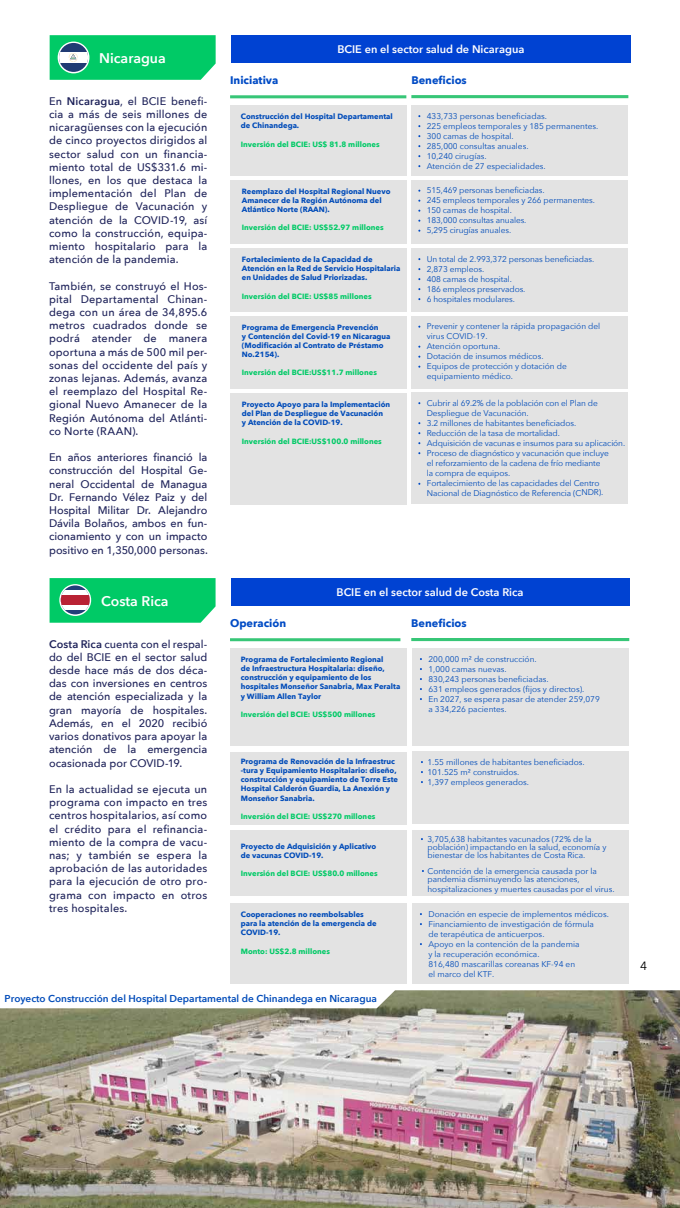
<style>
.page{position:relative;width:680px;height:1208px;background:#fff}
.page>*{position:absolute;margin:0;border:0;box-sizing:border-box;transform-origin:0 0}
.t1{font:600 14px "Avenir Next";color:#fff}
.t2{font:12px "Avenir Next";color:#000}
.t3{font:500 11px/13.2px "Avenir Next";letter-spacing:.01em;color:#20245b;text-align:justify}
.t4{font:600 11px "Avenir Next";color:#fff}
.t5{font:700 11px "Avenir Next";color:#004bc5}
.t6{font:600 10px "Avenir Next";color:#004bb9}
.t7{font:8.3px/10px "Avenir Next";color:#004bb9}
.t8{font:700 7.6px/9.1px "Avenir Next";color:#004bb9}
.t9{font:700 7.6px "Avenir Next";color:#00ca66}
.s1{font-weight:600}
</style>
<div class="page">
<hr style="left:230px;top:638px;width:170px;height:3px;background:#37c677">
<hr style="left:411px;top:638px;width:218px;height:3px;background:#37c677">
<div style="left:230px;top:649px;width:176px;height:97px;background:#e3e3e3"></div>
<div style="left:412px;top:648px;width:217px;height:98px;background:#e3e3e3"></div>
<div style="left:230px;top:904px;width:176px;height:80px;background:#e3e3e3"></div>
<div style="left:412px;top:903px;width:217px;height:81px;background:#e3e3e3"></div>
<div style="left:230px;top:752px;width:176px;height:72px;background:#e3e3e3"></div>
<div style="left:412px;top:751px;width:217px;height:73px;background:#e3e3e3"></div>
<div style="left:230px;top:831px;width:176px;height:65px;background:#e3e3e3"></div>
<div style="left:412px;top:830px;width:217px;height:66px;background:#e3e3e3"></div>
<div style="left:231px;top:578px;width:398px;height:28px;background:#0042d2"></div>
<svg style="left:50px;top:578px;width:166px;height:45px;background:#14cb72"></svg>
<div style="left:61px;top:595px;width:29px;height:10px;background:#b92234"></div>
<hr style="left:230px;top:95px;width:176px;height:3px;background:#37c677">
<hr style="left:411px;top:95px;width:217px;height:3px;background:#37c677">
<div style="left:230px;top:106px;width:176px;height:70px;background:#e3e3e3"></div>
<div style="left:411px;top:106px;width:217px;height:70px;background:#e3e3e3"></div>
<div style="left:230px;top:180px;width:176px;height:64px;background:#e3e3e3"></div>
<div style="left:411px;top:180px;width:217px;height:64px;background:#e3e3e3"></div>
<div style="left:230px;top:249px;width:176px;height:63px;background:#e3e3e3"></div>
<div style="left:411px;top:249px;width:217px;height:63px;background:#e3e3e3"></div>
<div style="left:230px;top:316px;width:176px;height:73px;background:#e3e3e3"></div>
<div style="left:411px;top:316px;width:217px;height:73px;background:#e3e3e3"></div>
<div style="left:230px;top:393px;width:176px;height:111px;background:#e3e3e3"></div>
<div style="left:411px;top:393px;width:217px;height:111px;background:#e3e3e3"></div>
<div style="left:231px;top:35px;width:400px;height:28px;background:#0042d2"></div>
<svg style="left:50px;top:35px;width:166px;height:45px;background:#17c773"></svg>
<img style="left:0;top:990px;width:680px;height:218px">
<h1 class="t1" style="left:99px;top:46px;width:68px">Nicaragua</h1>
<p class="t3" style="left:49px;top:94px;width:160px">En <span class="s1">Nicaragua</span>, el BCIE benefi&shy;cia a más de seis millones de nicaragüenses con la ejecución de cinco proyectos dirigidos al sector salud con un financia&shy;miento total de US$331.6 mi&shy;llones, en los que destaca la implementación del Plan de Despliegue de Vacunación y atención de la COVID-19, así como la construcción, equipa&shy;miento hospitalario para la atención de la pandemia.</p>
<p class="t3" style="left:49px;top:279px;width:160px">También, se construyó el Hos&shy;pital Departamental Chinan&shy;dega con un área de 34,895.6 metros cuadrados donde se podrá atender de manera oportuna a más de 500 mil per&shy;sonas del occidente del país y zonas lejanas. Además, avanza el reemplazo del Hospital Re&shy;gional Nuevo Amanecer de la Región Autónoma del Atlánti&shy;co Norte (RAAN).</p>
<p class="t3" style="left:49px;top:450px;width:160px">En años anteriores financió la construcción del Hospital Ge&shy;neral Occidental de Managua Dr. Fernando Vélez Paiz y del Hospital Militar Dr. Alejandro Dávila Bolaños, ambos en fun&shy;cionamiento y con un impacto positivo en 1,350,000 personas.</p>
<h1 class="t1" style="left:101px;top:589px;width:69px">Costa Rica</h1>
<p class="t3" style="left:49px;top:637px;width:160px"><span class="s1">Costa Rica</span> cuenta con el respal&shy;do del BCIE en el sector salud desde hace más de dos déca&shy;das con inversiones en centros de atención especializada y la gran mayoría de hospitales.<br>Además, en el 2020 recibió varios donativos para apoyar la atención de la emergencia ocasionada por COVID-19.</p>
<p class="t3" style="left:49px;top:782px;width:160px">En la actualidad se ejecuta un programa con impacto en tres centros hospitalarios, así como el crédito para el refinancia&shy;miento de la compra de vacu&shy;nas; y también se espera la aprobación de las autoridades para la ejecución de otro pro&shy;grama con impacto en otros tres hospitales.</p>
<h3 class="t4" style="left:337px;top:40px;width:189px">BCIE en el sector salud de Nicaragua</h3>
<h3 class="t5" style="left:230px;top:71px;width:50px">Iniciativa</h3>
<h3 class="t5" style="left:411px;top:71px;width:57px">Beneficios</h3>
<p class="t7" style="left:427px;top:111px;width:173px">433,733 personas beneficiadas.<br>225 empleos temporales y 185 permanentes.<br>300 camas de hospital.<br>285,000 consultas anuales.<br>10,240 cirugías.<br>Atención de 27 especialidades.</p>
<p class="t8" style="left:241px;top:112px;width:154px">Construcción del Hospital Departamental de Chinandega.</p>
<p class="t9" style="left:241px;top:137px;width:140px">Inversión del BCIE: US$ 81.8 millones</p>
<p class="t8" style="left:242px;top:186px;width:150px">Reemplazo del Hospital Regional Nuevo<br>Amanecer de la Región Autónoma del<br>Atlántico Norte (RAAN).</p>
<p class="t9" style="left:242px;top:221px;width:143px">Inversión del BCIE: US$52.97 millones</p>
<p class="t8" style="left:242px;top:255px;width:160px">Fortalecimiento de la Capacidad de<br>Atención en la Red de Servicio Hospitalaria en Unidades de Salud Priorizadas.</p>
<p class="t9" style="left:242px;top:289px;width:131px">Inversión del BCIE: US$85 millones</p>
<p class="t8" style="left:242px;top:322px;width:150px">Programa de Emergencia Prevención<br>y Contención del Covid-19 en Nicaragua (Modificación al Contrato de Préstamo<br>No.2154).</p>
<p class="t9" style="left:242px;top:366px;width:137px">Inversión del BCIE:US$11.7 millones</p>
<p class="t8" style="left:242px;top:400px;width:150px">Proyecto Apoyo para la Implementación del Plan de Despliegue de Vacunación<br>y Atención de la COVID-19.</p>
<p class="t9" style="left:242px;top:434px;width:141px">Inversión del BCIE:US$100.0 millones</p>
<p class="t7" style="left:427px;top:185px;width:170px">515,469 personas beneficiadas.<br>245 empleos temporales y 266 permanentes.<br>150 camas de hospital.<br>183,000 consultas anuales.<br>5,295 cirugías anuales.</p>
<p class="t7" style="left:427px;top:254px;width:169px">Un total de 2.993,372 personas beneficiadas.<br>2,873 empleos.<br>408 camas de hospital.<br>186 empleos preservados.<br>6 hospitales modulares.</p>
<p class="t7" style="left:427px;top:321px;width:175px">Prevenir y contener la rápida propagación del virus COVID-19.<br>Atención oportuna.<br>Dotación de insumos médicos.<br>Equipos de protección y dotación de equipamiento médico.</p>
<p class="t7" style="left:427px;top:398px;width:200px">Cubrir al 69.2% de la población con el Plan de Despliegue de Vacunación.<br>3.2 millones de habitantes beneficiados.<br>Reducción de la tasa de mortalidad.<br>Adquisición de vacunas e insumos para su aplicación.<br>Proceso de diagnóstico y vacunación que incluye<br>el reforzamiento de la cadena de frío mediante<br>la compra de equipos.<br>Fortalecimiento de las capacidades del Centro Nacional de Diagnóstico de Referencia (CNDR).</p>
<h3 class="t4" style="left:337px;top:583px;width:188px">BCIE en el sector salud de Costa Rica</h3>
<h3 class="t5" style="left:230px;top:614px;width:58px">Operación</h3>
<h3 class="t5" style="left:411px;top:614px;width:57px">Beneficios</h3>
<p class="t8" style="left:241px;top:655px;width:161px">Programa de Fortalecimiento Regional<br>de Infraestructura Hospitalaria: diseño, construcción y equipamiento de los hospitales Monseñor Sanabria, Max Peralta y William Allen Taylor</p>
<p class="t9" style="left:241px;top:708px;width:136px">Inversión del BCIE: US$500 millones</p>
<p class="t7" style="left:428px;top:653px;width:173px">200,000 m² de construcción.<br>1,000 camas nuevas.<br>830,243 personas beneficiadas.<br>631 empleos generados (fijos y directos).<br>En 2027, se espera pasar de atender 259,079 a 334,226 pacientes.</p>
<p class="t8" style="left:241px;top:757px;width:159px">Programa de Renovación de la Infraestruc -tura y Equipamiento Hospitalario: diseño, construcción y equipamiento de Torre Este Hospital Calderón Guardia, La Anexión y Monseñor Sanabria.</p>
<p class="t9" style="left:241px;top:810px;width:136px">Inversión del BCIE: US$270 millones</p>
<p class="t8" style="left:241px;top:842px;width:137px">Proyecto de Adquisición y Aplicativo de vacunas COVID-19.</p>
<p class="t9" style="left:241px;top:867px;width:138px">Inversión del BCIE: US$80.0 millones</p>
<p class="t8" style="left:241px;top:910px;width:137px">Cooperaciones no reembolsables para la atención de la emergencia de<br>COVID-19.</p>
<p class="t9" style="left:241px;top:944px;width:91px">Monto: US$2.8 millones</p>
<p class="t7" style="left:427px;top:756px;width:159px">1.55 millones de habitantes beneficiados.<br>101.525 m² construidos.<br>1,397 empleos generados.</p>
<p class="t7" style="left:427px;top:834px;width:181px;line-height:8px">3,705,638 habitantes vacunados (72% de la población) impactando en la salud, economía y bienestar de los habitantes de Costa Rica.</p>
<p class="t7" style="left:427px;top:866px;width:171px;line-height:8px">Contención de la emergencia causada por la pandemia disminuyendo las atenciones,</p>
<p class="t7" style="left:427px;top:883px;width:189px">hospitalizaciones y muertes causadas por el virus.</p>
<p class="t7" style="left:428px;top:908px;width:182px">Donación en especie de implementos médicos.<br>Financiamiento de investigación de fórmula<br>de terapéutica de anticuerpos.<br>Apoyo en la contención de la pandemia<br>y la recuperación económica.<br>816,480 mascarillas coreanas KF-94 en<br>el marco del KTF.</p>
<p class="t6" style="left:5px;top:990px;width:374px">Proyecto Construcción del Hospital Departamental de Chinandega en Nicaragua</p>
<h2 class="t2" style="left:640px;top:956px;width:8px">4</h2>
<h2 class="t2" style="left:630px;top:1081px;width:8px">1</h2>
</div>
